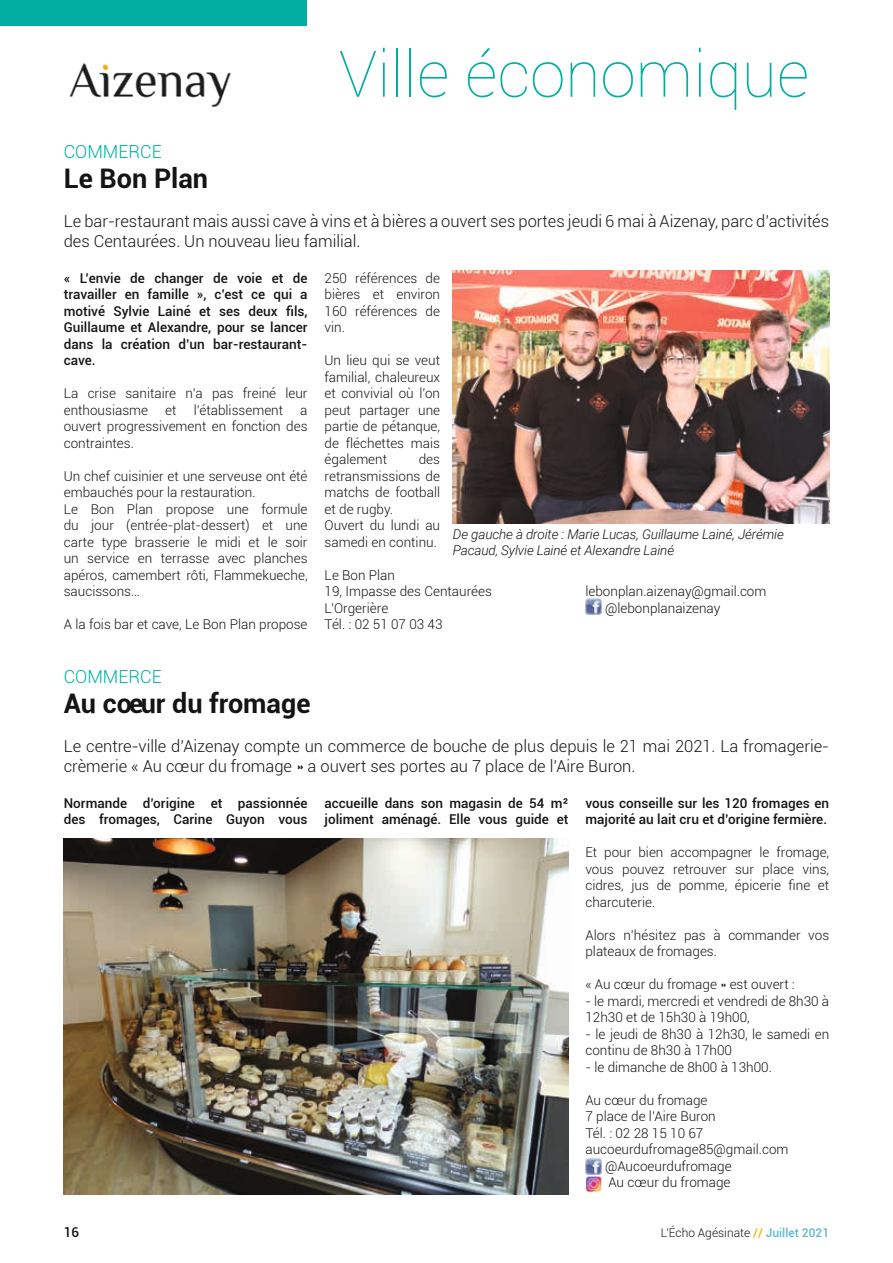
<style>
.page{position:relative;width:893px;height:1263px;background:#fff}
.page>*{position:absolute;margin:0;border:0;box-sizing:border-box;transform-origin:0 0}
.t1{font:100 64.35px "Roboto";color:#00afa1}
.t2{font:700 27px "Roboto";color:#131413}
.t3{font:300 18px "Roboto";color:#00afa1}
.t4{font:300 16.5px/19.5px "Roboto";color:#131413}
.t5{font:300 13.5px/16.5px "Roboto";color:#131413}
.t6{font:500 13.5px/16.5px "Roboto";color:#131413}
.t7{font:italic 300 13.5px/16.2px "Roboto";letter-spacing:-.01em;color:#131413}
.t8{font:300 12px "Roboto";color:#131413}
.s1{font-weight:500;color:#fbb200}
.s2{font-weight:500;color:#59bacb}
</style>
<div class="page">
<div style="left:0;top:0;width:306px;height:26px;background:#00afa1"></div>
<img style="left:64px;top:838px;width:504px;height:357px">
<img style="left:69px;top:63px;width:162px;height:43px">
<img style="left:453px;top:270px;width:376px;height:253px">
<img style="left:585px;top:598px;width:16px;height:16px">
<img style="left:585px;top:1158px;width:16px;height:16px">
<img style="left:585px;top:1176px;width:16px;height:16px">
<h1 class="t1" style="left:339px;top:29px;width:472px">Ville économique</h1>
<h3 class="t3" style="left:64px;top:139px;width:99px">COMMERCE</h3>
<h2 class="t2" style="left:64px;top:159px;width:146px">Le Bon Plan</h2>
<p class="t4" style="left:64px;top:211px;width:767px">Le bar-restaurant mais aussi cave à vins et à bières a ouvert ses portes jeudi 6 mai à Aizenay, parc d’activités des Centaurées. Un nouveau lieu familial.</p>
<p class="t6" style="left:64px;top:269px;width:245px;text-align:justify">« L’envie de changer de voie et de travailler en famille », c’est ce qui a motivé Sylvie Lainé et ses deux fils, Guillaume et Alexandre, pour se lancer dans la création d’un bar-restaurant&shy;cave.</p>
<p class="t5" style="left:64px;top:385px;width:245px">La crise sanitaire n’a pas freiné leur enthousiasme</p>
<p class="t5" style="left:325px;top:269px;width:117px;text-align:justify">250 références de bières et environ 160 références de vin.</p>
<p class="t5" style="left:325px;top:351px;width:117px;text-align:justify">Un lieu qui se veut familial, chaleureux et convivial où l’on peut partager une partie de pétanque, de fléchettes mais également</p>
<p class="t5" style="left:165px;top:401px;width:13px">et</p>
<p class="t5" style="left:194px;top:401px;width:91px">l’établissement</p>
<p class="t5" style="left:64px;top:401px;width:245px;text-align:justify;text-indent:237px">a ouvert progressivement en fonction des contraintes.</p>
<p class="t5" style="left:64px;top:467px;width:245px">Un chef cuisinier et une serveuse ont été embauchés pour la restauration.<br>Le Bon Plan propose une formule du jour (entrée-plat-dessert) et une carte type brasserie le midi et le soir un service en terrasse avec planches apéros, camembert rôti, Flammekueche, saucissons…</p>
<p class="t5" style="left:64px;top:616px;width:245px">A la fois bar et cave, Le Bon Plan propose</p>
<p class="t5" style="left:325px;top:450px;width:117px;text-indent:94px">des retransmissions de matchs de football et de rugby.<br>Ouvert du lundi au samedi en continu.</p>
<p class="t5" style="left:325px;top:566px;width:169px">Le Bon Plan<br>19, Impasse des Centaurées<br>L’Orgerière<br>Tél. : 02 51 07 03 43</p>
<p class="t7" style="left:453px;top:525px;width:333px">De gauche à droite : Marie Lucas, Guillaume Lainé, Jérémie<br>Pacaud, Sylvie Lainé et Alexandre Lainé</p>
<p class="t5" style="left:605px;top:582px;width:163px;text-indent:-20px">lebonplan.aizenay@gmail.com @lebonplanaizenay</p>
<h3 class="t3" style="left:64px;top:664px;width:99px">COMMERCE</h3>
<h2 class="t2" style="left:64px;top:685px;width:248px">Au coeur du fromage</h2>
<p class="t4" style="left:64px;top:736px;width:767px">Le centre-ville d’Aizenay compte un commerce de bouche de plus depuis le 21 mai 2021. La fromagerie&shy;crèmerie « Au cœur du fromage » a ouvert ses portes au 7 place de l’Aire Buron.</p>
<p class="t6" style="left:64px;top:794px;width:245px">Normande d’origine et passionnée des fromages, Carine Guyon vous</p>
<p class="t6" style="left:325px;top:794px;width:245px">accueille dans son magasin de 54 m² joliment aménagé. Elle vous guide et</p>
<p class="t6" style="left:585px;top:794px;width:245px">vous conseille sur les 120 fromages en majorité au lait cru et d’origine fermière.</p>
<p class="t5" style="left:585px;top:844px;width:245px;text-align:justify">Et pour bien accompagner le fromage, vous pouvez retrouver sur place vins, cidres, jus de pomme, épicerie fine et charcuterie.</p>
<p class="t5" style="left:585px;top:926px;width:245px">Alors n’hésitez pas à commander vos plateaux de fromages.</p>
<p class="t5" style="left:585px;top:976px;width:211px">« Au cœur du fromage » est ouvert :</p>
<p class="t5" style="left:585px;top:992px;width:245px">- le mardi, mercredi et vendredi de 8h30 à<br>12h30 et de 15h30 à 19h00,</p>
<p class="t5" style="left:585px;top:1025px;width:245px">- le jeudi de 8h30 à 12h30, le samedi en continu de 8h30 à 17h00</p>
<p class="t5" style="left:585px;top:1058px;width:188px">- le dimanche de 8h00 à 13h00.</p>
<p class="t5" style="left:585px;top:1091px;width:124px">Au cœur du fromage</p>
<p class="t5" style="left:585px;top:1108px;width:132px">7 place de l’Aire Buron</p>
<p class="t5" style="left:585px;top:1124px;width:119px">Tél. : 02 28 15 10 67</p>
<p class="t5" style="left:585px;top:1141px;width:205px">aucoeurdufromage85@gmail.com</p>
<p class="t5" style="left:605px;top:1157px;width:128px">@Aucoeurdufromage</p>
<p class="t5" style="left:608px;top:1174px;width:124px">Au cœur du fromage</p>
<p class="t6" style="left:64px;top:1224px;width:17px">16</p>
<p class="t8" style="left:661px;top:1225px;width:170px">L'Écho Agésinate <span class="s1">//</span> <span class="s2">Juillet 2021</span></p>
</div>
